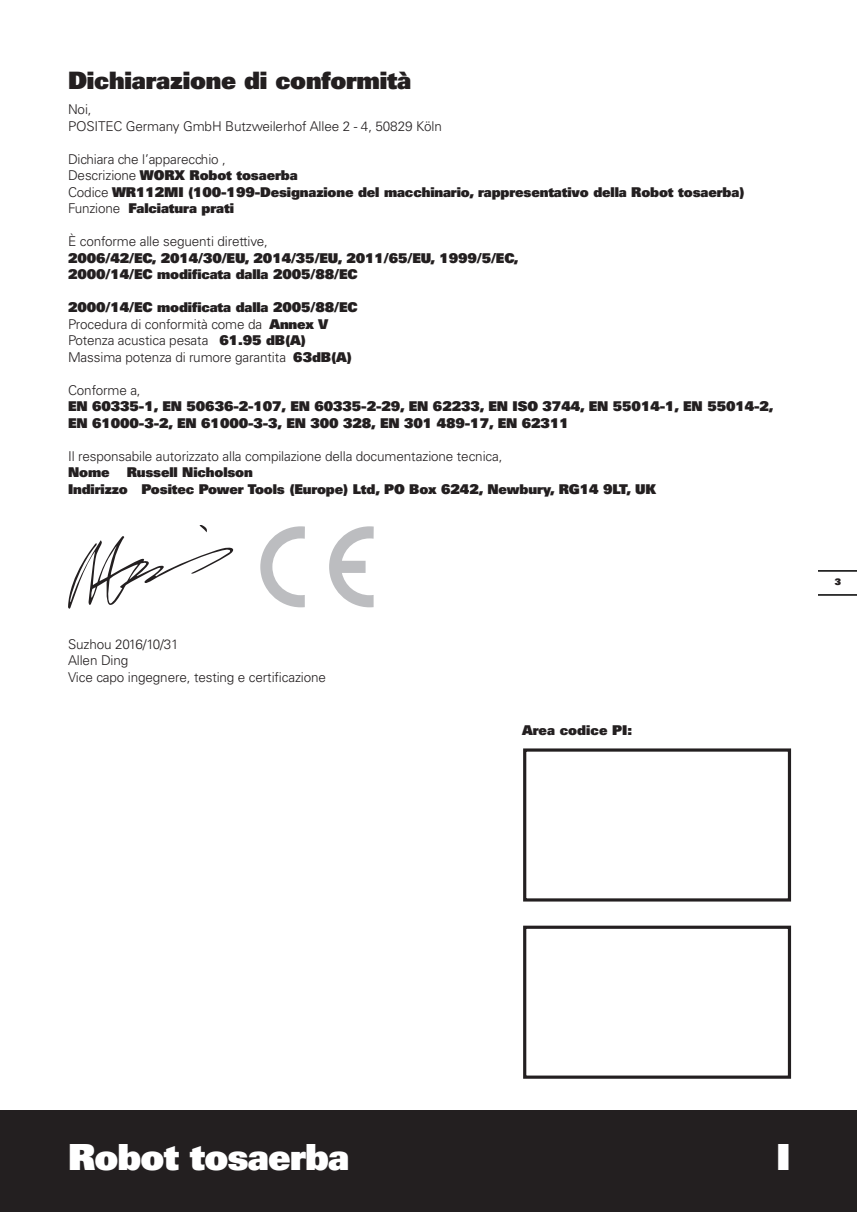
<style>
.page{position:relative;width:857px;height:1212px;background:#fff}
.page>*{position:absolute;margin:0;border:0;box-sizing:border-box;transform-origin:0 0}
.t1{font:900 36px "Univers";letter-spacing:-.025em;color:#fff}
.t2{font:900 24px "Univers";letter-spacing:-.01em;color:#231f20}
.t3{font:900 13.5px/16.5px "Univers";letter-spacing:-.01em;color:#231f20}
.t4{font:300 13.5px/16.5px "Univers";letter-spacing:-.01em;color:#231f20}
.t5{font:900 9px "Univers";color:#231f20}
.s1{font-weight:300}
.s2{font-weight:900}
</style>
<div class="page">
<div style="left:0;top:1110px;width:857px;height:102px;background:#231f20"></div>
<hr style="left:819px;top:594px;width:38px;height:2px;background:#000">
<hr style="left:819px;top:570px;width:38px;height:2px;background:#000">
<svg style="left:68px;top:525px;width:166px;height:84px"></svg>
<svg style="left:260px;top:526px;width:45px;height:81px"></svg>
<svg style="left:329px;top:526px;width:45px;height:81px"></svg>
<div style="left:523px;top:748px;width:268px;height:153px;border:3px solid #231f20"></div>
<div style="left:523px;top:926px;width:268px;height:153px;border:3px solid #231f20"></div>
<h2 class="t2" style="left:68px;top:64px;width:345px">Dichiarazione di conformità</h2>
<p class="t4" style="left:68px;top:101px;width:375px">Noi,<br>POSITEC Germany GmbH Butzweilerhof Allee 2 - 4, 50829 Köln</p>
<p class="t3" style="left:68px;top:150px;width:678px"><span class="s1">Dichiara che l’apparecchio ,<br>Descrizione</span> WORX Robot tosaerba<br><span class="s1">Codice</span> WR112MI (100-199-Designazione del macchinario, rappresentativo della Robot tosaerba)<br><span class="s1">Funzione</span> Falciatura prati</p>
<p class="t4" style="left:68px;top:233px;width:201px">È conforme alle seguenti direttive,</p>
<p class="t3" style="left:68px;top:249px;width:452px">2006/42/EC, 2014/30/EU, 2014/35/EU, 2011/65/EU, 1999/5/EC,<br>2000/14/EC modificata dalla 2005/88/EC</p>
<p class="t4" style="left:68px;top:299px;width:291px"><span class="s2">2000/14/EC modificata dalla 2005/88/EC </span>Procedura di conformità come da <span class="s2">Annex V </span>Potenza acustica pesata <span class="s2">61.95 dB(A)<br></span>Massima potenza di rumore garantita <span class="s2">63dB(A)</span></p>
<p class="t4" style="left:68px;top:382px;width:74px">Conforme a,</p>
<p class="t3" style="left:68px;top:398px;width:707px">EN 60335-1, EN 50636-2-107, EN 60335-2-29, EN 62233, EN ISO 3744, EN 55014-1, EN 55014-2,<br>EN 61000-3-2, EN 61000-3-3, EN 300 328, EN 301 489-17, EN 62311</p>
<p class="t4" style="left:68px;top:448px;width:436px">Il responsabile autorizzato alla compilazione della documentazione tecnica,</p>
<p class="t3" style="left:68px;top:464px;width:43px">Nome</p>
<p class="t3" style="left:68px;top:464px;width:590px;text-indent:59px">Russell Nicholson<br>Indirizzo Positec Power Tools (Europe) Ltd, PO Box 6242, Newbury, RG14 9LT, UK</p>
<p class="t4" style="left:68px;top:636px;width:259px">Suzhou 2016/10/31<br>Allen Ding<br>Vice capo ingegnere, testing e certificazione</p>
<p class="t3" style="left:522px;top:721px;width:112px">Area codice PI:</p>
<p class="t5" style="left:834px;top:576px;width:8px">3</p>
<h1 class="t1" style="left:68px;top:1133px;width:283px">Robot tosaerba</h1>
<h1 class="t1" style="left:776px;top:1133px;width:15px">I</h1>
</div>
